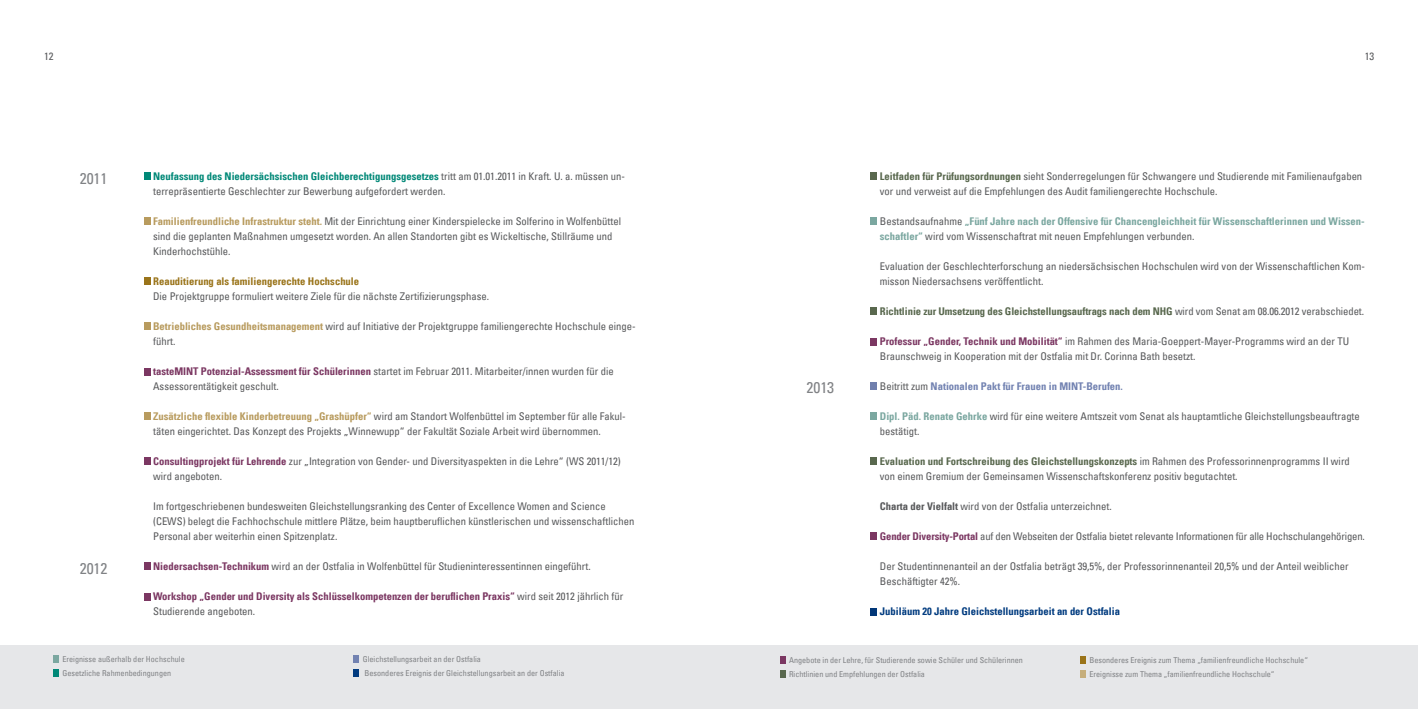
<style>
.page{position:relative;width:1418px;height:709px;background:#fff}
.page>*{position:absolute;margin:0;border:0;box-sizing:border-box;transform-origin:0 0}
.Überschrift{font:condensed 15.62px "Univers LT";color:#808285}
.t1{font:condensed 10.62px/15px "Univers LT";color:#57585a}
.t2{font:700 condensed 10.62px/15px "Univers LT";color:#7ba7a0}
.t3{font:700 condensed 10.62px/15px "Univers LT";color:#7b3762}
.t4{font:700 condensed 10.62px "Univers LT";letter-spacing:-.005em;color:#59684e}
.t5{font:700 condensed 10.62px "Univers LT";color:#7282b1}
.t6{font:700 condensed 10.62px "Univers LT";color:#013b7f}
.t7{font:700 condensed 10.62px "Univers LT";color:#9a741a}
.fußnote{font:condensed 8.12px "Univers LT";color:#808285}
.s1{font-weight:700;color:#087}
.s2{font-weight:700;color:#b89b5e}
.s3{font-weight:700;color:#7b3762}
.s4{font-weight:400;color:#57585a}
.s5{font-weight:700;color:#59684e}
.s6{font-weight:700;color:#7ba7a0}
.s7{font-weight:700}
</style>
<div class="page">
<div style="left:0;top:645px;width:1417px;height:64px;background:#e6e7e9"></div>
<div style="left:53px;top:655px;width:6px;height:7px;background:#7ba7a0"></div>
<svg style="left:780px;top:656px;width:5px;height:7px"></svg>
<div style="left:353px;top:655px;width:6px;height:7px;background:#7282b1"></div>
<svg style="left:1080px;top:656px;width:5px;height:7px"></svg>
<div style="left:53px;top:669px;width:6px;height:7px;background:#087"></div>
<svg style="left:780px;top:670px;width:5px;height:7px"></svg>
<div style="left:353px;top:669px;width:6px;height:7px;background:#013b7f"></div>
<svg style="left:1080px;top:670px;width:5px;height:7px"></svg>
<div style="left:144px;top:172px;width:6px;height:8px;background:#087"></div>
<div style="left:144px;top:277px;width:6px;height:8px;background:#9a741a"></div>
<div style="left:144px;top:368px;width:6px;height:7px;background:#7b3762"></div>
<div style="left:144px;top:457px;width:6px;height:8px;background:#7b3762"></div>
<div style="left:144px;top:562px;width:6px;height:8px;background:#7b3762"></div>
<div style="left:144px;top:592px;width:6px;height:8px;background:#7b3762"></div>
<div style="left:144px;top:217px;width:6px;height:8px;background:#b89b5e"></div>
<div style="left:144px;top:322px;width:6px;height:8px;background:#b89b5e"></div>
<div style="left:144px;top:412px;width:6px;height:8px;background:#b89b5e"></div>
<div style="left:870px;top:172px;width:6px;height:8px;background:#59684e"></div>
<div style="left:870px;top:307px;width:6px;height:8px;background:#59684e"></div>
<div style="left:870px;top:457px;width:6px;height:8px;background:#59684e"></div>
<div style="left:870px;top:338px;width:6px;height:7px;background:#7b3762"></div>
<div style="left:870px;top:532px;width:6px;height:8px;background:#7b3762"></div>
<div style="left:870px;top:608px;width:6px;height:7px;background:#013778"></div>
<div style="left:870px;top:382px;width:6px;height:8px;background:#707fad"></div>
<div style="left:870px;top:412px;width:6px;height:8px;background:#7ba7a0"></div>
<div style="left:870px;top:217px;width:6px;height:8px;background:#7ba7a0"></div>
<p class="t1" style="left:44px;top:49px;width:11px">12</p>
<p class="t1" style="left:1364px;top:49px;width:11px">13</p>
<p class="Überschrift" style="left:80px;top:168px;width:29px">2011</p>
<p class="Überschrift" style="left:80px;top:558px;width:29px">2012</p>
<p class="t1" style="left:153px;top:169px;width:473px"><span class="s1">Neufassung des Niedersächsischen Gleichberechtigungsgesetzes</span> tritt am 01.01.2011 in Kraft. U. a. müssen un&shy;terrepräsentierte Geschlechter zur Bewerbung aufgefordert werden.</p>
<p class="t1" style="left:153px;top:214px;width:469px"><span class="s2">Familienfreundliche Infrastruktur steht.</span> Mit der Einrichtung einer Kinderspielecke im Solferino in Wolfenbüttel sind die geplanten Maßnahmen umgesetzt worden. An allen Standorten gibt es Wickeltische, Stillräume und<br>Kinderhochstühle.</p>
<p class="t7" style="left:153px;top:275px;width:208px">Reauditierung als familiengerechte Hochschule</p>
<p class="t1" style="left:153px;top:289px;width:337px">Die Projektgruppe formuliert weitere Ziele für die nächste Zertifizierungsphase.</p>
<p class="t1" style="left:153px;top:319px;width:484px"><span class="s2">Betriebliches Gesundheitsmanagement</span> wird auf Initiative der Projektgruppe familiengerechte Hochschule einge&shy;führt.</p>
<p class="t1" style="left:153px;top:364px;width:462px"><span class="s3">tasteMINT Potenzial-Assessment für Schülerinnen</span> startet im Februar 2011. Mitarbeiter/innen wurden für die<br>Assessorentätigkeit geschult.</p>
<p class="t1" style="left:153px;top:409px;width:474px"><span class="s2">Zusätzliche flexible Kinderbetreuung „Grashüpfer“</span> wird am Standort Wolfenbüttel im September für alle Fakul&shy;täten eingerichtet. Das Konzept des Projekts „Winnewupp“ der Fakultät Soziale Arbeit wird übernommen.</p>
<p class="t1" style="left:153px;top:454px;width:469px"><span class="s3">Consultingprojekt für Lehrende</span> zur „Integration von Gender- und Diversityaspekten in die Lehre“ (WS 2011/12) wird angeboten.</p>
<p class="t1" style="left:153px;top:499px;width:483px">Im fortgeschriebenen bundesweiten Gleichstellungsranking des Center of Excellence Women and Science (CEWS) belegt die Fachhochschule mittlere Plätze, beim hauptberuflichen künstlerischen und wissenschaftlichen<br>Personal aber weiterhin einen Spitzenplatz.</p>
<p class="t1" style="left:153px;top:559px;width:439px"><span class="s3">Niedersachsen-Technikum</span> wird an der Ostfalia in Wolfenbüttel für Studieninteressentinnen eingeführt.</p>
<p class="t3" style="left:153px;top:589px;width:472px">Workshop „Gender und Diversity als Schlüsselkompetenzen der beruflichen Praxis“ <span class="s4">wird seit 2012 jährlich für<br>Studierende angeboten.</span></p>
<p class="Überschrift" style="left:806px;top:378px;width:29px">2013</p>
<p class="t1" style="left:879px;top:169px;width:484px"><span class="s5">Leitfaden für Prüfungsordnungen</span> sieht Sonderregelungen für Schwangere und Studierende mit Familienaufgaben vor und verweist auf die Empfehlungen des Audit familiengerechte Hochschule.</p>
<p class="t2" style="left:879px;top:214px;width:486px"><span class="s4">Bestandsaufnahme</span> „Fünf Jahre nach der Offensive für Chancengleichheit für Wissenschaftlerinnen und Wissen&shy;schaftler“ <span class="s4">wird vom Wissenschaftrat mit neuen Empfehlungen verbunden.</span></p>
<p class="t1" style="left:879px;top:259px;width:486px">Evaluation der Geschlechterforschung an niedersächsischen Hochschulen wird von der Wissenschaftlichen Kom&shy;misson Niedersachsens veröffentlicht.</p>
<p class="t4" style="left:879px;top:305px;width:486px">Richtlinie zur Umsetzung des Gleichstellungsauftrags nach dem NHG <span class="s4">wird vom Senat am 08.06.2012 verabschiedet.</span></p>
<p class="t1" style="left:879px;top:334px;width:471px"><span class="s3">Professur „Gender, Technik und Mobilität“</span> im Rahmen des Maria-Goeppert-Mayer-Programms wird an der TU<br>Braunschweig in Kooperation mit der Ostfalia mit Dr. Corinna Bath besetzt.</p>
<p class="t5" style="left:879px;top:380px;width:244px"><span class="s4">Beitritt zum</span> Nationalen Pakt für Frauen in MINT-Berufen.</p>
<p class="t1" style="left:879px;top:409px;width:481px"><span class="s6">Dipl. Päd. Renate Gehrke</span> wird für eine weitere Amtszeit vom Senat als hauptamtliche Gleichstellungsbeauftragte bestätigt.</p>
<p class="t1" style="left:879px;top:454px;width:471px"><span class="s5">Evaluation und Fortschreibung des Gleichstellungskonzepts</span> im Rahmen des Professorinnenprogramms II wird von einem Gremium der Gemeinsamen Wissenschaftskonferenz positiv begutachtet.</p>
<p class="t1" style="left:879px;top:499px;width:233px"><span class="s7">Charta der Vielfalt</span> wird von der Ostfalia unterzeichnet.</p>
<p class="t1" style="left:879px;top:529px;width:486px"><span class="s3">Gender Diversity-Portal</span> auf den Webseiten der Ostfalia bietet relevante Informationen für alle Hochschulangehörigen.</p>
<p class="t1" style="left:879px;top:559px;width:470px">Der Studentinnenanteil an der Ostfalia beträgt 39,5%, der Professorinnenanteil 20,5% und der Anteil weiblicher<br>Beschäftigter 42%.</p>
<p class="t6" style="left:879px;top:605px;width:242px">Jubiläum 20 Jahre Gleichstellungsarbeit an der Ostfalia</p>
<p class="fußnote" style="left:62px;top:653px;width:124px">Ereignisse außerhalb der Hochschule</p>
<p class="fußnote" style="left:62px;top:668px;width:110px">Gesetzliche Rahmenbedingungen</p>
<p class="fußnote" style="left:363px;top:653px;width:120px">Gleichstellungsarbeit an der Ostfalia</p>
<p class="fußnote" style="left:364px;top:668px;width:201px">Besonderes Ereignis der Gleichstellungsarbeit an der Ostfalia</p>
<p class="fußnote" style="left:789px;top:654px;width:235px">Angebote in der Lehre, für Studierende sowie Schüler und Schülerinnen</p>
<p class="fußnote" style="left:789px;top:669px;width:137px">Richtlinien und Empfehlungen der Ostfalia</p>
<p class="fußnote" style="left:1089px;top:654px;width:220px">Besonderes Ereignis zum Thema „familienfreundliche Hochschule“</p>
<p class="fußnote" style="left:1089px;top:669px;width:187px">Ereignisse zum Thema „familienfreundliche Hochschule“</p>
</div>
